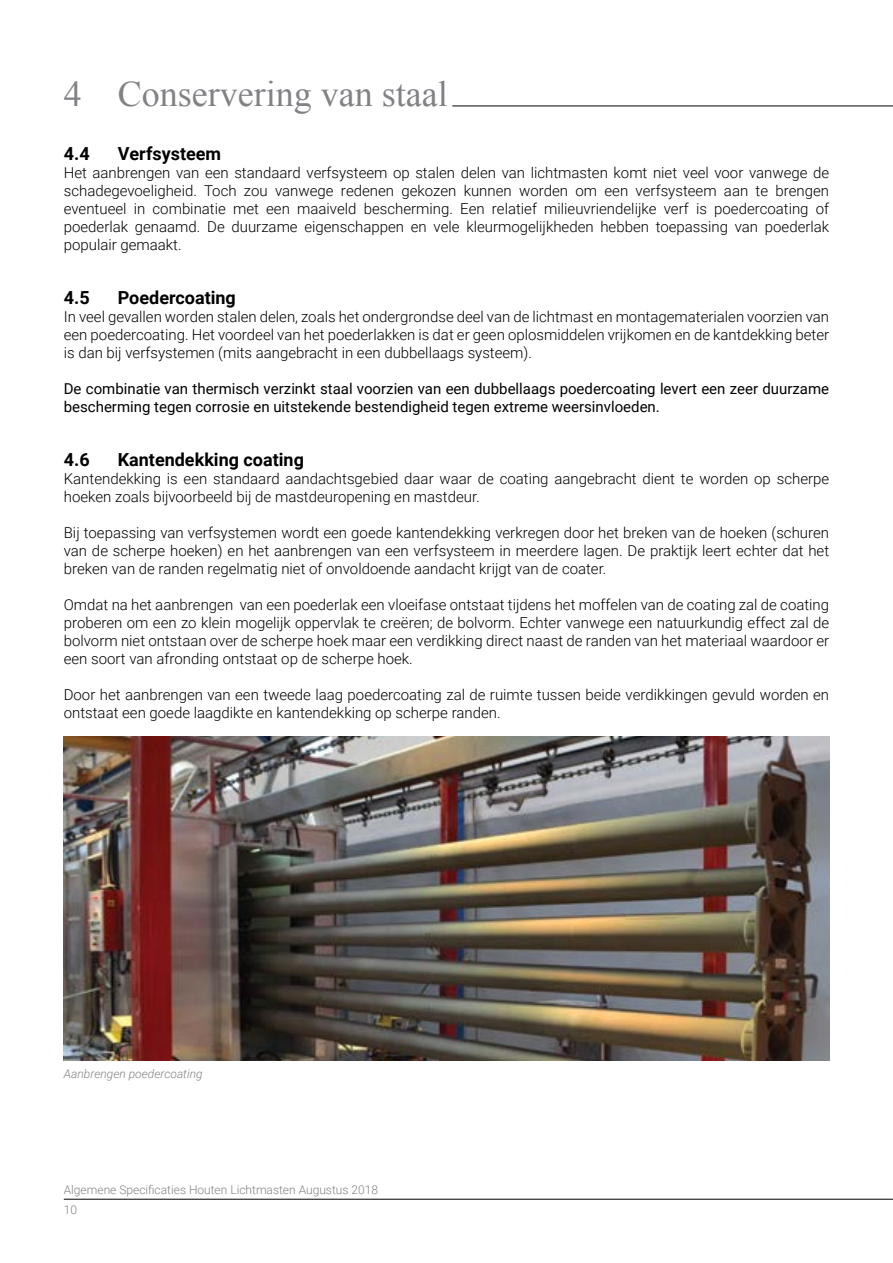
<style>
.page{position:relative;width:893px;height:1263px;background:#fff}
.page>*{position:absolute;margin:0;border:0;box-sizing:border-box;transform-origin:0 0}
.t1{font:36px "Times New Roman";color:#808285}
.t2{font:700 18px "Roboto";color:#000}
.t3{font:300 15px/18px "Roboto";color:#000;text-align:justify}
.t4{font:15px/18px "Roboto";color:#000}
.t5{font:300 12px/20px "Roboto";color:#808285}
.t6{font:italic 300 12px "Roboto";color:#808285}
</style>
<div class="page">
<img style="left:64px;top:736px;width:765px;height:324px">
<hr style="left:64px;top:1199px;width:829px;height:1px;background:#000">
<hr style="left:452px;top:106px;width:441px;height:1px;background:#000">
<h1 class="t1" style="left:64px;top:70px;width:385px">4 Conservering van staal</h1>
<p class="t2" style="left:64px;top:141px;width:27px">4.4</p>
<p class="t2" style="left:118px;top:141px;width:105px">Verfsysteem</p>
<p class="t3" style="left:64px;top:163px;width:767px">Het aanbrengen van een standaard verfsysteem op stalen delen van lichtmasten komt niet veel voor vanwege de schadegevoeligheid. Toch zou vanwege redenen gekozen kunnen worden om een verfsysteem aan te brengen eventueel in combinatie met een maaiveld bescherming. Een relatief milieuvriendelijke verf is poedercoating of poederlak genaamd. De duurzame eigenschappen en vele kleurmogelijkheden hebben toepassing van poederlak populair gemaakt.</p>
<p class="t2" style="left:64px;top:285px;width:27px">4.5</p>
<p class="t2" style="left:118px;top:285px;width:120px">Poedercoating</p>
<p class="t3" style="left:64px;top:307px;width:767px">In veel gevallen worden stalen delen, zoals het ondergrondse deel van de lichtmast en montagematerialen voorzien van een poedercoating. Het voordeel van het poederlakken is dat er geen oplosmiddelen vrijkomen en de kantdekking beter is dan bij verfsystemen (mits aangebracht in een dubbellaags systeem).</p>
<p class="t4" style="left:64px;top:379px;width:767px">De combinatie van thermisch verzinkt staal voorzien van een dubbellaags poedercoating levert een zeer duurzame bescherming tegen corrosie en uitstekende bestendigheid tegen extreme weersinvloeden.</p>
<p class="t2" style="left:64px;top:447px;width:27px">4.6</p>
<p class="t2" style="left:118px;top:447px;width:188px">Kantendekking coating</p>
<p class="t3" style="left:64px;top:469px;width:767px">Kantendekking is een standaard aandachtsgebied daar waar de coating aangebracht dient te worden op scherpe hoeken zoals bijvoorbeeld bij de mastdeuropening en mastdeur.</p>
<p class="t3" style="left:64px;top:523px;width:767px">Bij toepassing van verfsystemen wordt een goede kantendekking verkregen door het breken van de hoeken (schuren van de scherpe hoeken) en het aanbrengen van een verfsysteem in meerdere lagen. De praktijk leert echter dat het breken van de randen regelmatig niet of onvoldoende aandacht krijgt van de coater.</p>
<p class="t3" style="left:64px;top:595px;width:767px">Omdat na het aanbrengen van een poederlak een vloeifase ontstaat tijdens het moffelen van de coating zal de coating proberen om een zo klein mogelijk oppervlak te creëren; de bolvorm. Echter vanwege een natuurkundig effect zal de bolvorm niet ontstaan over de scherpe hoek maar een verdikking direct naast de randen van het materiaal waardoor er een soort van afronding ontstaat op de scherpe hoek.</p>
<p class="t3" style="left:64px;top:685px;width:767px">Door het aanbrengen van een tweede laag poedercoating zal de ruimte tussen beide verdikkingen gevuld worden en ontstaat een goede laagdikte en kantendekking op scherpe randen.</p>
<p class="t6" style="left:64px;top:1066px;width:140px">Aanbrengen poedercoating</p>
<p class="t5" style="left:64px;top:1179px;width:316px">Algemene Specificaties Houten Lichtmasten Augustus 2018<br>10</p>
</div>
